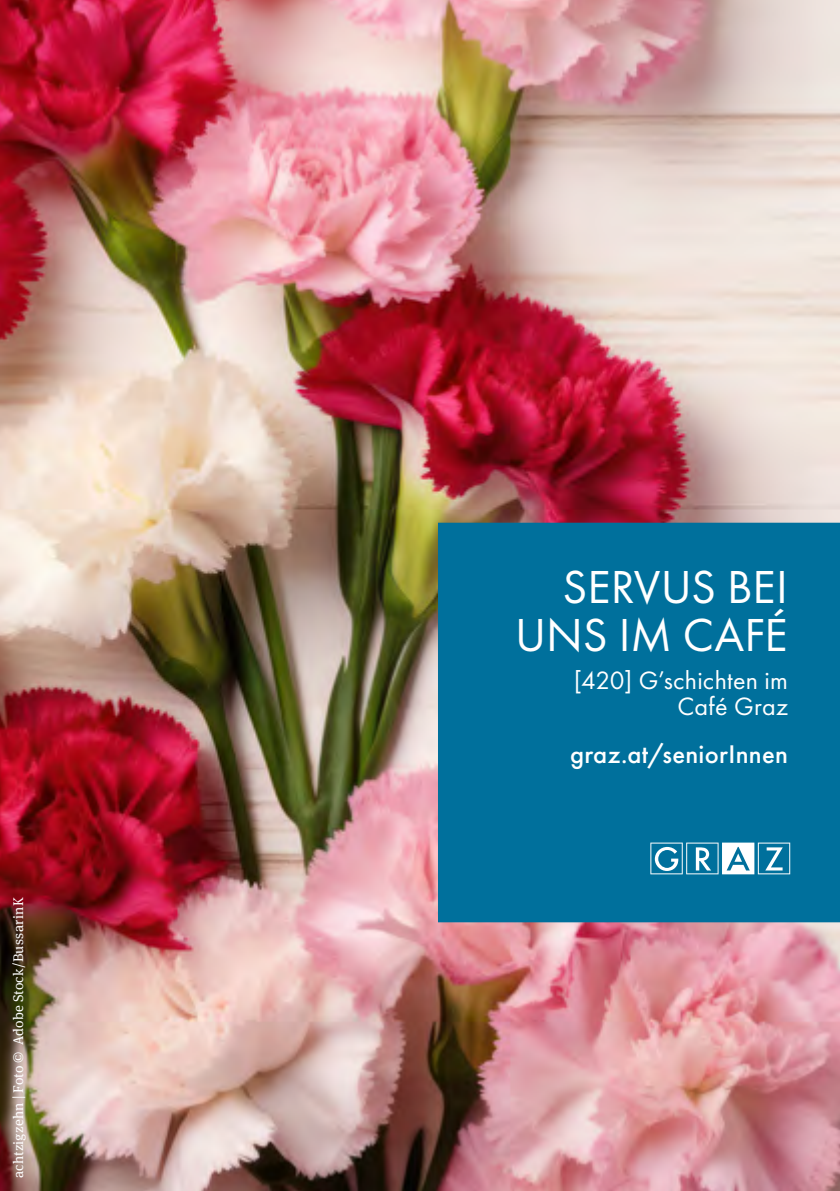
<style>
.page{position:relative;width:840px;height:1191px;background:#fff}
.page>*{position:absolute;margin:0;border:0;box-sizing:border-box;transform-origin:0 0}
.Quadrat_Headline_zweizeilig_A6_quer_barr{font:48px/48px "Futura PT";color:#fff;text-align:right}
.Quadrat_Domain_A6_quer_barr{font:500 26.6px "Futura PT";letter-spacing:.015em;color:#fff}
.Quadrat_Subheadline_barr{font:26px/26px "Futura PT";letter-spacing:.01em;color:#fff;text-align:right}
.t1{font:14px "Meta Serif Pro";letter-spacing:.02em;color:#fff}
</style>
<div class="page">
<img style="left:0;top:0;width:839px;height:1191px">
<div style="left:437px;top:523px;width:402px;height:399px;background:#00709c"></div>
<svg style="left:650px;top:842px;width:139px;height:32px"></svg>
<p class="t1" style="left:8px;top:1178px;width:282px;rotate:-90deg">achtzigzehn | Foto © Adobe Stock/BussarinK</p>
<h1 class="Quadrat_Headline_zweizeilig_A6_quer_barr" style="left:515px;top:563px;width:274px">SERVUS BEI<br>UNS IM CAFÉ</h1>
<p class="Quadrat_Subheadline_barr" style="left:574px;top:667px;width:215px">[420] G’schichten im<br>Café Graz</p>
<p class="Quadrat_Domain_A6_quer_barr" style="left:569px;top:738px;width:219px">graz.at/seniorInnen</p>
</div>
